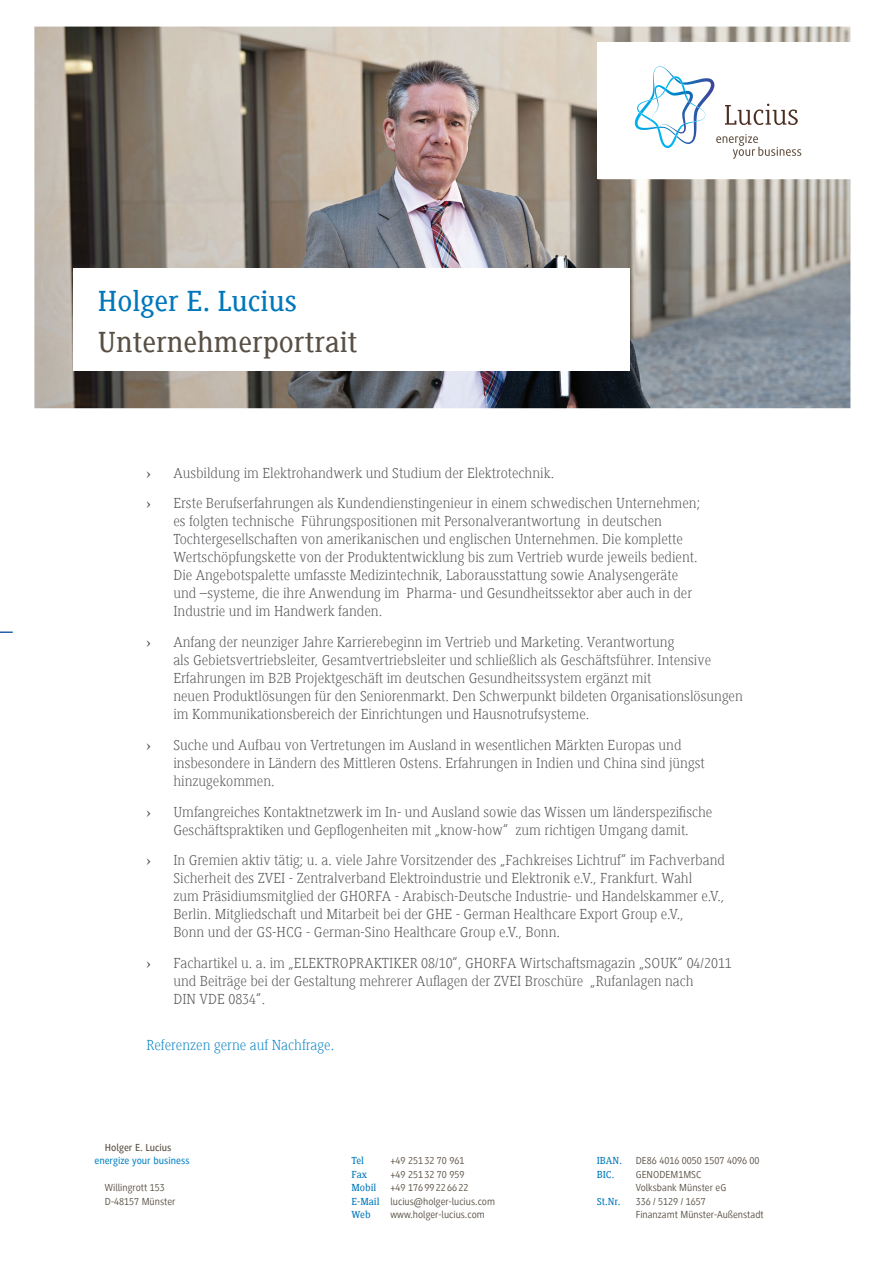
<style>
.page{position:relative;width:893px;height:1263px;background:#fff}
.page>*{position:absolute;margin:0;border:0;box-sizing:border-box;transform-origin:0 0}
.t1{font:500 30px "Generis Slab Com";color:#595045}
.t2{font:500 30px "Generis Slab Com";color:#07b}
.t3{font:300 15px/18px "Generis Slab Com";color:#57585a}
.t4{font:300 15px "Generis Slab Com";color:#1188c6}
.t5{font:700 15px "Melior LT Std";color:#57585a}
.t6{font:10.5px/13.5px "Generis Sans Com";color:#595045}
.t7{font:500 10.5px "Generis Slab Com";color:#07b}
.t8{font:500 10.5px "Generis Sans Com";color:#1188c6}
.t9{font:500 10.5px "Generis Sans Com";color:#595045}
.s1{font-family:"Generis Slab Com";font-weight:500;color:#07b}
</style>
<div class="page">
<img style="left:34px;top:27px;width:816px;height:381px">
<div style="left:597px;top:43px;width:265px;height:136px;background:#fff"></div>
<div style="left:73px;top:268px;width:557px;height:103px;background:#fff"></div>
<svg style="left:637px;top:66px;width:68px;height:82px"></svg>
<svg style="left:725px;top:104px;width:73px;height:21px"></svg>
<svg style="left:716px;top:134px;width:85px;height:25px"></svg>
<svg style="left:0;top:631px;width:13px;height:2px"></svg>
<h1 class="t2" style="left:98px;top:285px;width:201px">Holger E. Lucius</h1>
<h1 class="t1" style="left:98px;top:325px;width:261px">Unternehmerportrait</h1>
<p class="t5" style="left:146px;top:463px;width:6px">›</p>
<p class="t3" style="left:173px;top:464px;width:382px">Ausbildung im Elektrohandwerk und Studium der Elektrotechnik.</p>
<p class="t5" style="left:146px;top:494px;width:6px">›</p>
<p class="t3" style="left:173px;top:494px;width:528px">Erste Berufserfahrungen als Kundendienstingenieur in einem schwedischen Unternehmen; es folgten technische Führungspositionen mit Personalverantwortung in deutschen Tochtergesellschaften von amerikanischen und englischen Unternehmen. Die komplette Wertschöpfungskette von der Produktentwicklung bis zum Vertrieb wurde jeweils bedient.<br>Die Angebotspalette umfasste Medizintechnik, Laborausstattung sowie Analysengeräte und –systeme, die ihre Anwendung im Pharma- und Gesundheitssektor aber auch in der Industrie und im Handwerk fanden.</p>
<p class="t5" style="left:146px;top:633px;width:6px">›</p>
<p class="t3" style="left:173px;top:633px;width:571px">Anfang der neunziger Jahre Karrierebeginn im Vertrieb und Marketing. Verantwortung<br>als Gebietsvertriebsleiter, Gesamtvertriebsleiter und schließlich als Geschäftsführer. Intensive Erfahrungen im B2B Projektgeschäft im deutschen Gesundheitssystem ergänzt mit<br>neuen Produktlösungen für den Seniorenmarkt. Den Schwerpunkt bildeten Organisationslösungen im Kommunikationsbereich der Einrichtungen und Hausnotrufsysteme.</p>
<p class="t5" style="left:146px;top:736px;width:6px">›</p>
<p class="t3" style="left:173px;top:736px;width:533px">Suche und Aufbau von Vertretungen im Ausland in wesentlichen Märkten Europas und insbesondere in Ländern des Mittleren Ostens. Erfahrungen in Indien und China sind jüngst hinzugekommen.</p>
<p class="t5" style="left:146px;top:802px;width:6px">›</p>
<p class="t3" style="left:173px;top:803px;width:541px">Umfangreiches Kontaktnetzwerk im In- und Ausland sowie das Wissen um länderspezifische<br>Geschäftspraktiken und Gepflogenheiten mit „know-how“ zum richtigen Umgang damit.</p>
<p class="t5" style="left:146px;top:851px;width:6px">›</p>
<p class="t3" style="left:173px;top:851px;width:553px">In Gremien aktiv tätig; u. a. viele Jahre Vorsitzender des „Fachkreises Lichtruf“ im Fachverband Sicherheit des ZVEI - Zentralverband Elektroindustrie und Elektronik e.V., Frankfurt. Wahl<br>zum Präsidiumsmitglied der GHORFA - Arabisch-Deutsche Industrie- und Handelskammer e.V., Berlin. Mitgliedschaft und Mitarbeit bei der GHE - German Healthcare Export Group e.V.,<br>Bonn und der GS-HCG - German-Sino Healthcare Group e.V., Bonn.</p>
<p class="t5" style="left:146px;top:954px;width:6px">›</p>
<p class="t3" style="left:173px;top:954px;width:560px">Fachartikel u. a. im „ELEKTROPRAKTIKER 08/10“, GHORFA Wirtschaftsmagazin „SOUK“ 04/2011 und Beiträge bei der Gestaltung mehrerer Auflagen der ZVEI Broschüre „Rufanlagen nach<br>DIN VDE 0834“.</p>
<p class="t4" style="left:146px;top:1036px;width:189px">Referenzen gerne auf Nachfrage.</p>
<p class="t9" style="left:105px;top:1142px;width:68px">Holger E. Lucius</p>
<p class="t8" style="left:94px;top:1155px;width:97px">energize your business</p>
<p class="t6" style="left:105px;top:1181px;width:72px">Willingrott 153<br>D-48157 Münster</p>
<p class="t7" style="left:351px;top:1155px;width:14px">Tel</p>
<p class="t6" style="left:390px;top:1154px;width:75px">+49 251 32 70 961</p>
<p class="t7" style="left:351px;top:1168px;width:17px">Fax</p>
<p class="t6" style="left:390px;top:1168px;width:75px">+49 251 32 70 959</p>
<p class="t7" style="left:351px;top:1182px;width:26px">Mobil</p>
<p class="t6" style="left:351px;top:1181px;width:145px;text-indent:39px">+49 176 99 22 66 22<br><span class="s1">E-Mail</span> lucius@holger-lucius.com</p>
<p class="t7" style="left:351px;top:1209px;width:21px">Web</p>
<p class="t6" style="left:390px;top:1208px;width:96px">www.holger-lucius.com</p>
<p class="t7" style="left:597px;top:1155px;width:27px">IBAN.</p>
<p class="t6" style="left:636px;top:1154px;width:125px">DE86 4016 0050 1507 4096 00</p>
<p class="t7" style="left:597px;top:1168px;width:19px">BIC.</p>
<p class="t6" style="left:636px;top:1168px;width:92px">GENODEM1MSC<br>Volksbank Münster eG</p>
<p class="t7" style="left:597px;top:1195px;width:25px">St.Nr.</p>
<p class="t6" style="left:636px;top:1195px;width:130px">336 / 5129 / 1657<br>Finanzamt Münster-Außenstadt</p>
</div>
